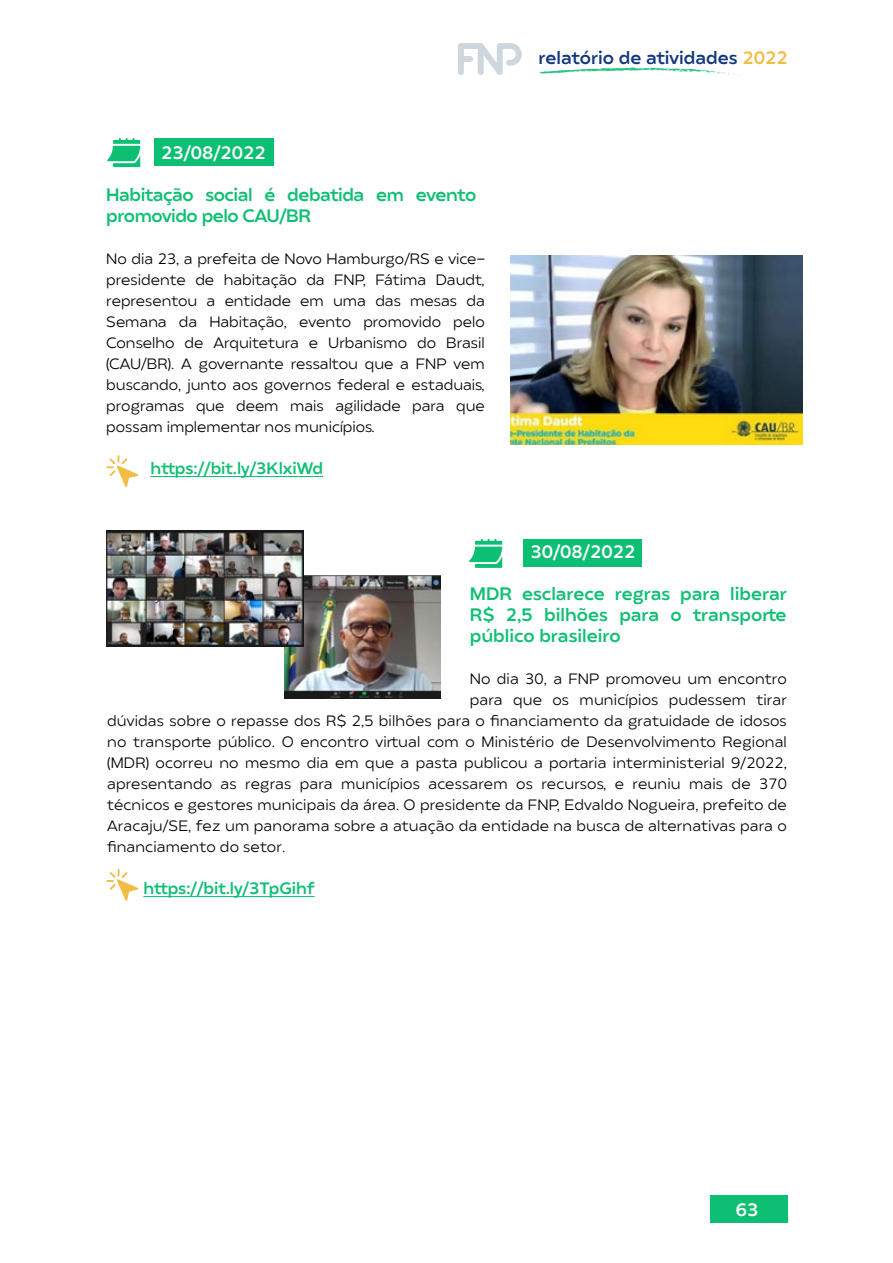
<style>
.page{position:relative;width:893px;height:1263px;background:#fff}
.page>*{position:absolute;margin:0;border:0;box-sizing:border-box;transform-origin:0 0}
.t1{font:700 18px/21px "Matahari 700";letter-spacing:-.015em;color:#0dbf73}
.t2{font:700 18px "Matahari 700";color:#14387f}
.t3{font:700 18px "Matahari 700";color:#fff}
.t4{font:700 16.5px "Matahari 700";color:#0dbf73}
.t5{font:15px/21px "Matahari 400";letter-spacing:.01em;color:#000;text-align:justify}
.s1{color:#f2bd47}
</style>
<div class="page">
<svg style="left:458px;top:43px;width:64px;height:32px"></svg>
<svg style="left:538px;top:67px;width:203px;height:9px"></svg>
<div style="left:710px;top:1195px;width:77px;height:28px;background:#0dbf73"></div>
<div style="left:154px;top:138px;width:119px;height:28px;background:#0dbf73"></div>
<hr style="left:151px;top:476px;width:172px;height:1px;background:#0dbf73">
<img style="left:510px;top:255px;width:292px;height:190px">
<svg style="left:107px;top:138px;width:33px;height:29px"></svg>
<svg style="left:106px;top:455px;width:32px;height:32px"></svg>
<div style="left:523px;top:539px;width:119px;height:28px;background:#0dbf73"></div>
<hr style="left:143px;top:896px;width:172px;height:1px;background:#0dbf73">
<svg style="left:469px;top:539px;width:33px;height:29px"></svg>
<svg style="left:106px;top:869px;width:32px;height:32px"></svg>
<img style="left:284px;top:576px;width:156px;height:122px">
<img style="left:106px;top:531px;width:197px;height:115px">
<p class="t3" style="left:161px;top:140px;width:106px">23/08/2022</p>
<p class="t1" style="left:106px;top:185px;width:372px">Habitação social é debatida em evento promovido pelo CAU/BR</p>
<p class="t5" style="left:106px;top:248px;width:380px">No dia 23, a prefeita de Novo Hamburgo/RS e vice&shy;presidente de habitação da FNP, Fátima Daudt, representou a entidade em uma das mesas da Semana da Habitação, evento promovido pelo Conselho de Arquitetura e Urbanismo do Brasil (CAU/BR). A governante ressaltou que a FNP vem buscando, junto aos governos federal e estaduais, programas que deem mais agilidade para que possam implementar nos municípios.</p>
<p class="t4" style="left:151px;top:456px;width:174px">https://bit.ly/3KlxiWd</p>
<p class="t2" style="left:538px;top:45px;width:251px">relatório de atividades <span class="s1">2022</span></p>
<p class="t3" style="left:530px;top:539px;width:106px">30/08/2022</p>
<p class="t1" style="left:470px;top:584px;width:318px;text-align:justify">MDR esclarece regras para liberar R$ 2,5 bilhões para o transporte público brasileiro</p>
<p class="t5" style="left:470px;top:668px;width:318px">No dia 30, a FNP promoveu um encontro</p>
<p class="t5" style="left:470px;top:689px;width:318px">para que os municípios pudessem tirar</p>
<p class="t5" style="left:107px;top:710px;width:681px">dúvidas sobre o repasse dos R$ 2,5 bilhões para o financiamento da gratuidade de idosos</p>
<p class="t5" style="left:107px;top:731px;width:681px">no transporte público. O encontro virtual com o Ministério de Desenvolvimento Regional</p>
<p class="t5" style="left:107px;top:752px;width:681px">(MDR) ocorreu no mesmo dia em que a pasta publicou a portaria interministerial 9/2022,</p>
<p class="t5" style="left:107px;top:773px;width:681px">apresentando as regras para municípios acessarem os recursos, e reuniu mais de 370</p>
<p class="t5" style="left:107px;top:794px;width:681px">técnicos e gestores municipais da área. O presidente da FNP, Edvaldo Nogueira, prefeito de</p>
<p class="t5" style="left:107px;top:815px;width:681px">Aracaju/SE, fez um panorama sobre a atuação da entidade na busca de alternativas para o</p>
<p class="t5" style="left:107px;top:836px;width:180px">financiamento do setor.</p>
<p class="t4" style="left:143px;top:876px;width:173px">https://bit.ly/3TpGihf</p>
<p class="t3" style="left:736px;top:1196px;width:24px">63</p>
</div>
